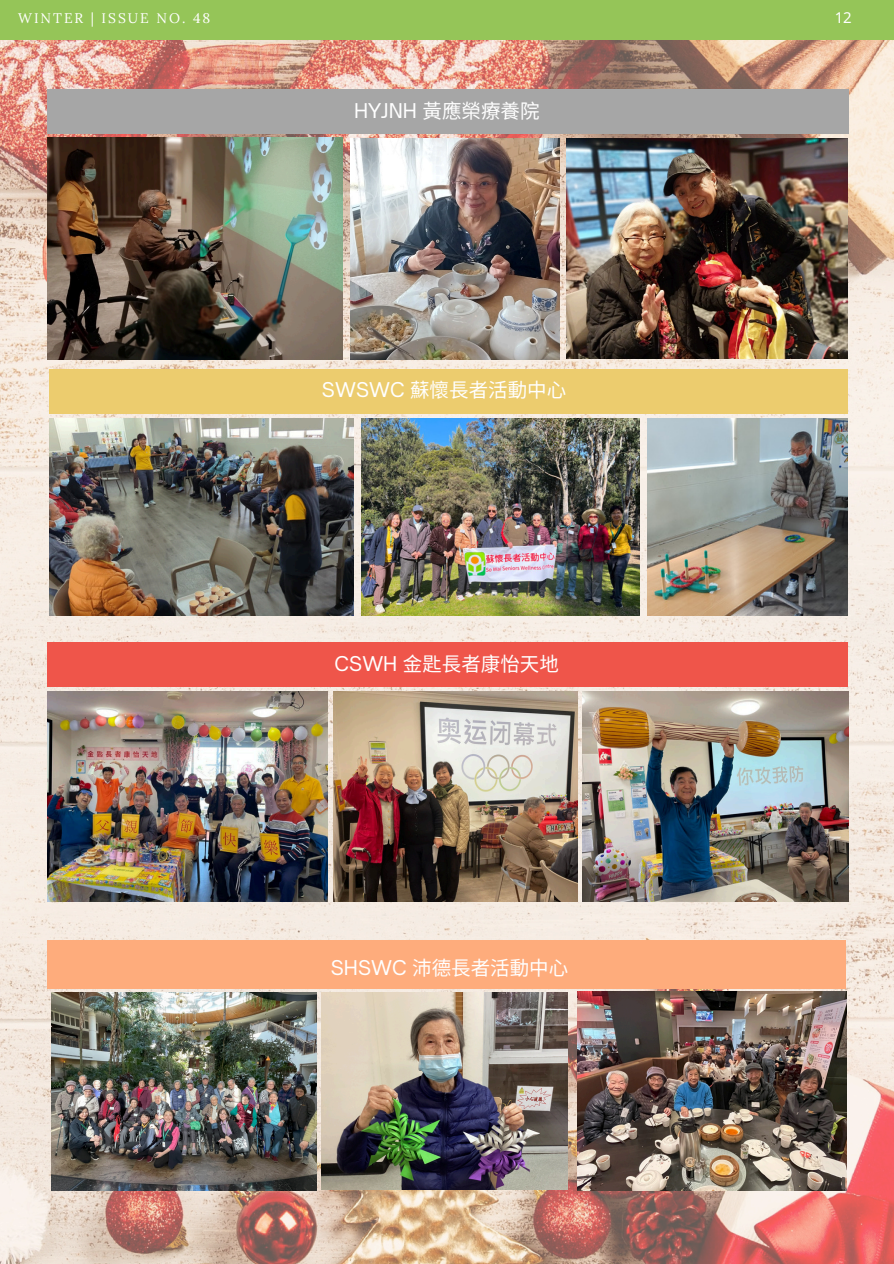
<style>
.page{position:relative;width:894px;height:1264px;background:#fff}
.page>*{position:absolute;margin:0;border:0;box-sizing:border-box;transform-origin:0 0}
.t1{font:19.5px "Noto Sans CJ Ksc";color:#fff}
.t2{font:15px "Noto Sans";color:#fff}
.t3{font:13.95px "Lora";letter-spacing:.14em;color:#fff}
.s1{font-family:"Open Sauce One"}
</style>
<div class="page">
<img style="left:0;top:39px;width:893px;height:1224px">
<div style="left:0;top:0;width:893px;height:39px;background:#95c558"></div>
<div style="left:48px;top:939px;width:797px;height:49px;background:#feac7c"></div>
<img style="left:577px;top:991px;width:269px;height:199px">
<div style="left:48px;top:89px;width:800px;height:45px;background:#a6a6a6"></div>
<img style="left:48px;top:138px;width:294px;height:221px">
<img style="left:566px;top:138px;width:281px;height:221px">
<img style="left:350px;top:139px;width:209px;height:220px">
<div style="left:49px;top:369px;width:798px;height:45px;background:#eccc6e"></div>
<img style="left:49px;top:418px;width:304px;height:197px">
<img style="left:647px;top:418px;width:200px;height:197px">
<div style="left:48px;top:642px;width:799px;height:45px;background:#ef554a"></div>
<img style="left:52px;top:992px;width:264px;height:198px">
<img style="left:321px;top:992px;width:247px;height:197px">
<img style="left:48px;top:691px;width:280px;height:211px">
<img style="left:333px;top:691px;width:244px;height:211px">
<img style="left:582px;top:691px;width:266px;height:211px">
<img style="left:361px;top:418px;width:278px;height:197px">
<h1 class="t3" style="left:18px;top:9px;width:193px">WINTER | ISSUE NO. 48</h1>
<p class="t2" style="left:834px;top:7px;width:19px">12</p>
<p class="t1" style="left:354px;top:95px;width:187px"><span class="s1">HYJNH</span> 黃應榮療養院</p>
<p class="t1" style="left:322px;top:374px;width:244px"><span class="s1">SWSWC</span> 蘇懷長者活動中心</p>
<p class="t1" style="left:334px;top:648px;width:224px"><span class="s1">CSWH</span> 金匙長者康怡天地</p>
<p class="t1" style="left:331px;top:952px;width:237px"><span class="s1">SHSWC</span> 沛德長者活動中心</p>
</div>
